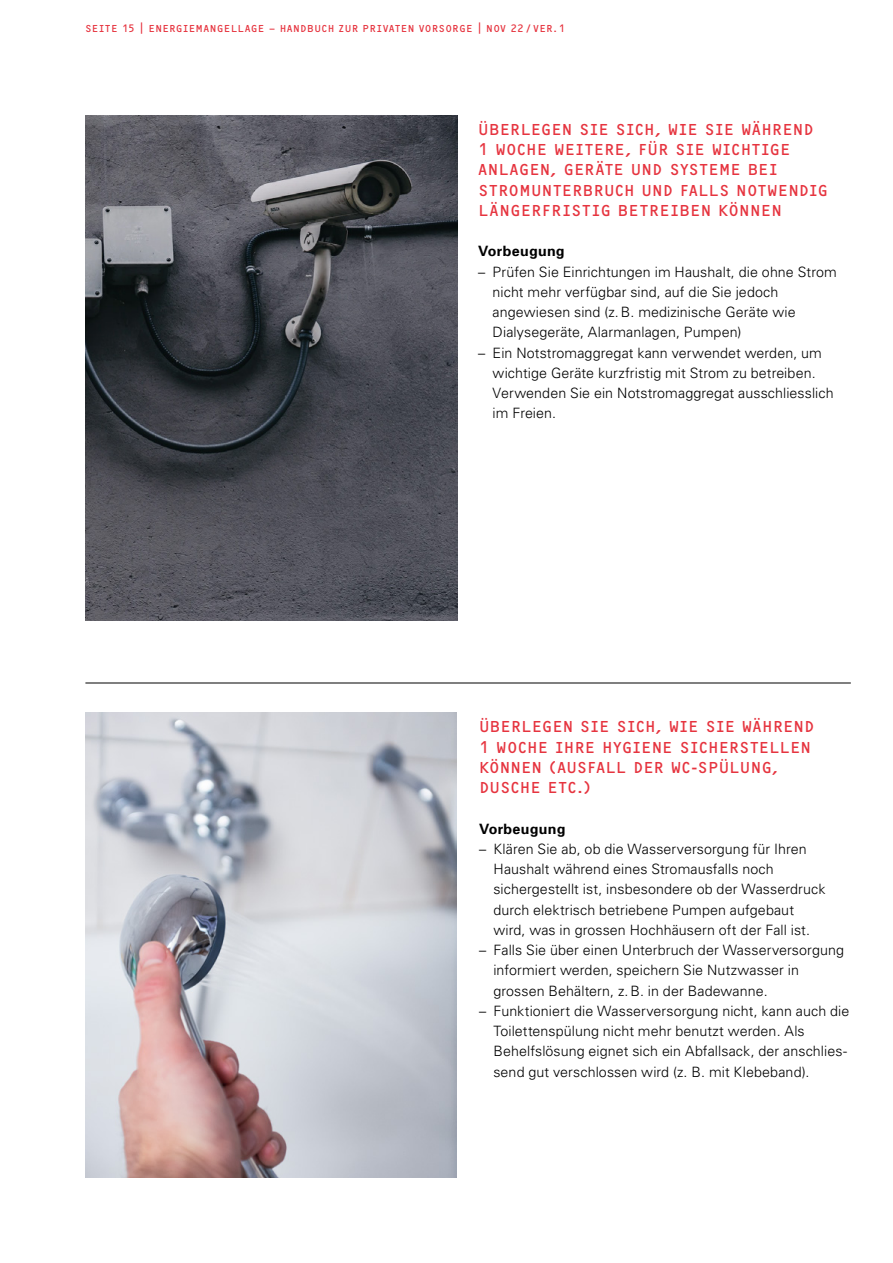
<style>
.page{position:relative;width:893px;height:1263px;background:#fff}
.page>*{position:absolute;margin:0;border:0;box-sizing:border-box;transform-origin:0 0}
.t1{font:16.5px/20.2px "OCRF";color:#e6343f}
.t2{font:300 14.25px/20.2px "Univers";letter-spacing:.005em;color:#000}
.t3{font:700 14.25px "Univers";letter-spacing:.02em;color:#000}
.t4{font:10.5px "OCRF";letter-spacing:.02em;color:#e6343f}
.s1{font-size:14.7px}
</style>
<div class="page">
<img style="left:85px;top:116px;width:372px;height:505px">
<img style="left:85px;top:712px;width:371px;height:466px">
<hr style="left:85px;top:683px;width:766px;height:1px;background:#000">
<p class="t4" style="left:85px;top:22px;width:482px">SEITE 15 <span class="s1">|</span> ENERGIEMANGELLAGE – HANDBUCH ZUR PRIVATEN VORSORGE <span class="s1">|</span> NOV 22/VER.1</p>
<p class="t1" style="left:478px;top:119px;width:351px">ÜBERLEGEN SIE SICH, WIE SIE WÄHREND 1 WOCHE WEITERE, FÜR SIE WICHTIGE ANLAGEN, GERÄTE UND SYSTEME BEI STROMUNTERBRUCH UND FALLS NOTWENDIG LÄNGERFRISTIG BETREIBEN KÖNNEN</p>
<p class="t3" style="left:478px;top:242px;width:88px">Vorbeugung</p>
<p class="t2" style="left:493px;top:261px;width:346px;text-indent:-14px">– Prüfen Sie Einrichtungen im Haushalt, die ohne Strom nicht mehr verfügbar sind, auf die Sie jedoch angewiesen sind (z.B. medizinische Geräte wie Dialysegeräte, Alarmanlagen, Pumpen)</p>
<p class="t2" style="left:493px;top:342px;width:343px;text-indent:-14px">– Ein Notstromaggregat kann verwendet werden, um wichtige Geräte kurzfristig mit Strom zu betreiben.<br>Verwenden Sie ein Notstromaggregat ausschliesslich im Freien.</p>
<p class="t1" style="left:479px;top:716px;width:337px">ÜBERLEGEN SIE SICH, WIE SIE WÄHREND<br>1 WOCHE IHRE HYGIENE SICHERSTELLEN<br>KÖNNEN (AUSFALL DER WC-SPÜLUNG,<br>DUSCHE ETC.)</p>
<p class="t3" style="left:479px;top:819px;width:88px">Vorbeugung</p>
<p class="t2" style="left:493px;top:838px;width:334px;text-indent:-14px">– Klären Sie ab, ob die Wasserversorgung für Ihren Haushalt während eines Stromausfalls noch sichergestellt ist, insbesondere ob der Wasserdruck durch elektrisch betriebene Pumpen aufgebaut wird, was in grossen Hochhäusern oft der Fall ist.</p>
<p class="t2" style="left:493px;top:939px;width:352px;text-indent:-14px">– Falls Sie über einen Unterbruch der Wasserversorgung informiert werden, speichern Sie Nutzwasser in grossen Behältern, z.B. in der Badewanne.</p>
<p class="t2" style="left:493px;top:1000px;width:357px;text-indent:-14px">– Funktioniert die Wasserversorgung nicht, kann auch die Toilettenspülung nicht mehr benutzt werden. Als Behelfslösung eignet sich ein Abfallsack, der anschlies&shy;send gut verschlossen wird (z. B. mit Klebeband).</p>
</div>
